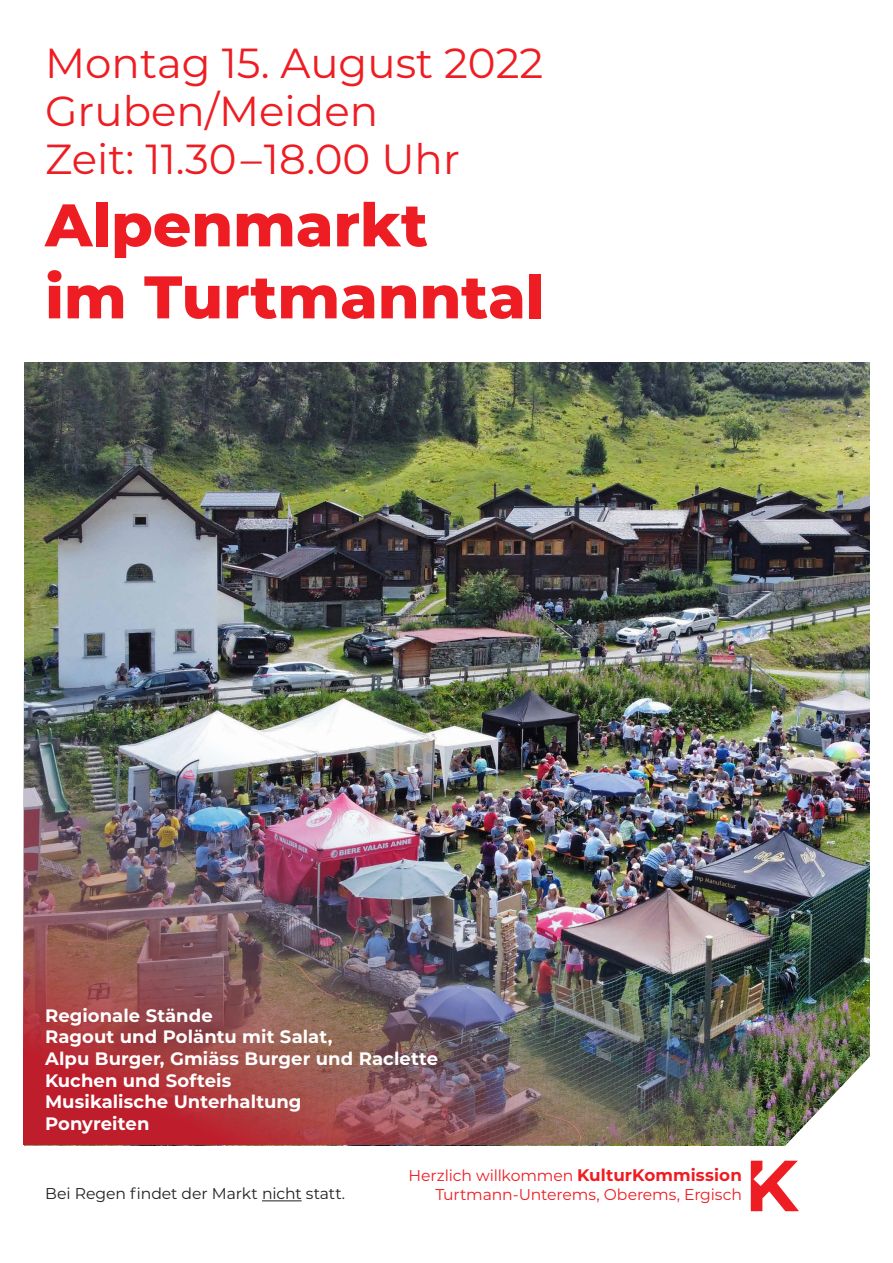
<style>
.page{position:relative;width:893px;height:1263px;background:#fff}
.page>*{position:absolute;margin:0;border:0;box-sizing:border-box;transform-origin:0 0}
.t1{font:800 60px/72px "Montserrat";color:#ee1d23}
.t2{font:42px/48px "Montserrat";color:#ee1d23}
.t3{font:700 18px/21.6px "Montserrat";letter-spacing:.005em;color:#fff}
.t4{font:15.6px/19.4px "Montserrat";letter-spacing:-.01em;color:#ee1d23;text-align:right}
.t5{font:15.6px "Montserrat";letter-spacing:-.005em;color:#231f20}
.s1{font-weight:700;font-size:16.8px}
</style>
<div class="page">
<img style="left:24px;top:362px;width:845px;height:783px">
<svg style="left:751px;top:1161px;width:48px;height:50px"></svg>
<img style="left:779px;top:1053px;width:91px;height:93px">
<img style="left:23px;top:501px;width:730px;height:644px">
<hr style="left:262px;top:1200px;width:40px;height:1px;background:#231f20">
<h2 class="t2" style="left:45px;top:38px;width:500px">Montag 15. August 2022<br>Gruben/Meiden<br>Zeit: 11.30–18.00 Uhr</h2>
<h1 class="t1" style="left:45px;top:186px;width:501px">Alpenmarkt<br>im Turtmanntal</h1>
<p class="t3" style="left:45px;top:1004px;width:395px">Regionale Stände<br>Ragout und Poläntu mit Salat,<br>Alpu Burger, Gmiäss Burger und Raclette<br>Kuchen und Softeis<br>Musikalische Unterhaltung<br>Ponyreiten</p>
<p class="t5" style="left:45px;top:1183px;width:301px">Bei Regen findet der Markt nicht statt.</p>
<p class="t4" style="left:409px;top:1165px;width:335px">Herzlich willkommen <span class="s1">KulturKommission<br></span>Turtmann-Unterems, Oberems, Ergisch</p>
</div>
